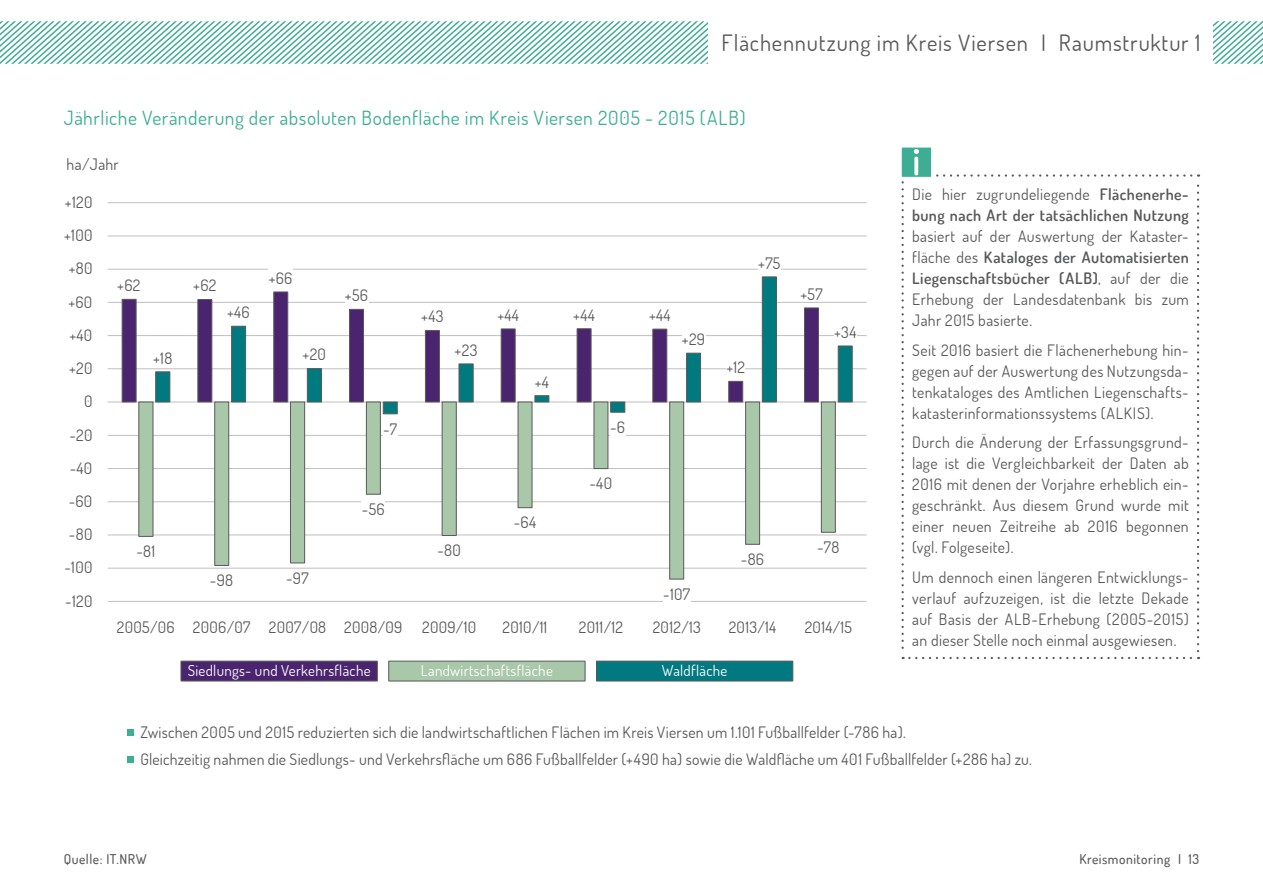
<style>
.page{position:relative;width:1263px;height:893px;background:#fff}
.page>*{position:absolute;margin:0;border:0;box-sizing:border-box;transform-origin:0 0}
.t1{font:22.5px "Dosis";letter-spacing:.035em;color:#57585a}
.t2{font:19.5px "Dosis";letter-spacing:.025em;color:#3dae93}
.t3{font:15.9px "Dosis";color:#595959}
.t4{font:15.75px/21px "Dosis";letter-spacing:.02em;color:#57585a;text-align:justify}
.t5{font:15.75px "Dosis";letter-spacing:.025em;color:#595959}
.t6{font:600 15.75px/21px "Dosis";letter-spacing:.025em;color:#57585a}
.t7{font:15px "Dosis";letter-spacing:.02em;color:#fff}
.t8{font:500 13.5px "Dosis";letter-spacing:.04em;color:#57585a}
.s1{font-weight:400}
.s2{font-weight:600}
</style>
<div class="page">
<svg style="left:1px;top:21px;width:1262px;height:43px"></svg>
<svg style="left:0;top:21px;width:1px;height:43px"></svg>
<svg style="left:128px;top:730px;width:6px;height:6px"></svg>
<svg style="left:128px;top:757px;width:6px;height:6px"></svg>
<div style="left:708px;top:0;width:505px;height:83px;background:#fff"></div>
<svg style="left:901px;top:147px;width:298px;height:512px"></svg>
<div style="left:181px;top:661px;width:196px;height:20px;background:#4b246f"></div>
<div style="left:181px;top:661px;width:197px;height:20px;border:1px solid #57585a"></div>
<div style="left:389px;top:661px;width:196px;height:20px;background:#a9c7a9"></div>
<div style="left:388px;top:661px;width:197px;height:20px;border:1px solid #57585a"></div>
<div style="left:596px;top:661px;width:197px;height:20px;background:#007980"></div>
<div style="left:596px;top:661px;width:197px;height:20px;border:1px solid #57585a"></div>
<hr style="left:108px;top:601px;width:758px;height:1px;background:#bfbfbf">
<hr style="left:108px;top:568px;width:758px;height:1px;background:#bfbfbf">
<hr style="left:108px;top:535px;width:758px;height:1px;background:#bfbfbf">
<hr style="left:108px;top:501px;width:758px;height:1px;background:#bfbfbf">
<hr style="left:108px;top:468px;width:758px;height:1px;background:#bfbfbf">
<hr style="left:108px;top:435px;width:758px;height:1px;background:#bfbfbf">
<hr style="left:108px;top:402px;width:758px;height:1px;background:#bfbfbf">
<hr style="left:108px;top:368px;width:758px;height:1px;background:#bfbfbf">
<hr style="left:108px;top:335px;width:758px;height:1px;background:#bfbfbf">
<hr style="left:108px;top:302px;width:758px;height:1px;background:#bfbfbf">
<hr style="left:108px;top:269px;width:758px;height:1px;background:#bfbfbf">
<hr style="left:108px;top:236px;width:758px;height:1px;background:#bfbfbf">
<hr style="left:108px;top:202px;width:758px;height:1px;background:#bfbfbf">
<svg style="left:121px;top:298px;width:34px;height:105px"></svg>
<svg style="left:138px;top:401px;width:698px;height:179px"></svg>
<svg style="left:155px;top:276px;width:698px;height:139px"></svg>
<div style="left:193px;top:275px;width:24px;height:20px;background:#fff"></div>
<div style="left:269px;top:268px;width:24px;height:19px;background:#fff"></div>
<div style="left:345px;top:285px;width:23px;height:20px;background:#fff"></div>
<div style="left:421px;top:306px;width:23px;height:20px;background:#fff"></div>
<div style="left:497px;top:304px;width:22px;height:20px;background:#fff"></div>
<div style="left:573px;top:304px;width:22px;height:20px;background:#fff"></div>
<div style="left:649px;top:304px;width:22px;height:21px;background:#fff"></div>
<div style="left:726px;top:357px;width:19px;height:20px;background:#fff"></div>
<div style="left:800px;top:283px;width:23px;height:18px;background:#fff"></div>
<div style="left:136px;top:541px;width:19px;height:20px;background:#fff"></div>
<div style="left:210px;top:570px;width:24px;height:20px;background:#fff"></div>
<div style="left:286px;top:571px;width:23px;height:16px;background:#fff"></div>
<div style="left:362px;top:499px;width:23px;height:20px;background:#fff"></div>
<div style="left:437px;top:540px;width:24px;height:20px;background:#fff"></div>
<div style="left:514px;top:512px;width:22px;height:20px;background:#fff"></div>
<div style="left:589px;top:473px;width:23px;height:20px;background:#fff"></div>
<div style="left:663px;top:584px;width:27px;height:20px;background:#fff"></div>
<div style="left:741px;top:549px;width:23px;height:17px;background:#fff"></div>
<div style="left:817px;top:537px;width:23px;height:20px;background:#fff"></div>
<div style="left:153px;top:347px;width:19px;height:20px;background:#fff"></div>
<div style="left:227px;top:304px;width:23px;height:18px;background:#fff"></div>
<div style="left:303px;top:344px;width:23px;height:20px;background:#fff"></div>
<div style="left:383px;top:418px;width:14px;height:20px;background:#fff"></div>
<div style="left:455px;top:339px;width:23px;height:20px;background:#fff"></div>
<div style="left:535px;top:371px;width:14px;height:20px;background:#fff"></div>
<div style="left:610px;top:417px;width:15px;height:20px;background:#fff"></div>
<div style="left:682px;top:329px;width:23px;height:20px;background:#fff"></div>
<div style="left:758px;top:252px;width:23px;height:20px;background:#fff"></div>
<div style="left:834px;top:321px;width:22px;height:20px;background:#fff"></div>
<h1 class="t1" style="left:722px;top:28px;width:480px">Flächennutzung im Kreis Viersen I Raumstruktur 1</h1>
<p class="t2" style="left:64px;top:105px;width:683px">Jährliche Veränderung der absoluten Bodenfläche im Kreis Viersen 2005 - 2015 (ALB)</p>
<p class="t5" style="left:66px;top:154px;width:54px">ha/Jahr</p>
<p class="t5" style="left:65px;top:192px;width:29px">+120</p>
<p class="t3" style="left:64px;top:225px;width:30px">+100</p>
<p class="t5" style="left:69px;top:258px;width:25px">+80</p>
<p class="t5" style="left:68px;top:292px;width:25px">+60</p>
<p class="t5" style="left:69px;top:325px;width:24px">+40</p>
<p class="t5" style="left:69px;top:358px;width:25px">+20</p>
<p class="t5" style="left:84px;top:391px;width:10px">0</p>
<p class="t5" style="left:69px;top:424px;width:25px">-20</p>
<p class="t5" style="left:70px;top:458px;width:24px">-40</p>
<p class="t5" style="left:69px;top:491px;width:25px">-60</p>
<p class="t5" style="left:69px;top:524px;width:25px">-80</p>
<p class="t5" style="left:64px;top:557px;width:30px">-100</p>
<p class="t5" style="left:65px;top:591px;width:29px">-120</p>
<p class="t5" style="left:117px;top:275px;width:25px">+62</p>
<p class="t5" style="left:193px;top:275px;width:25px">+62</p>
<p class="t5" style="left:227px;top:302px;width:24px">+46</p>
<p class="t5" style="left:153px;top:348px;width:21px">+18</p>
<p class="t5" style="left:269px;top:268px;width:25px">+66</p>
<p class="t5" style="left:303px;top:344px;width:25px">+20</p>
<p class="t5" style="left:345px;top:285px;width:25px">+56</p>
<p class="t5" style="left:383px;top:419px;width:16px">-7</p>
<p class="t5" style="left:136px;top:541px;width:20px">-81</p>
<p class="t5" style="left:210px;top:570px;width:25px">-98</p>
<p class="t5" style="left:286px;top:568px;width:24px">-97</p>
<p class="t5" style="left:362px;top:499px;width:24px">-56</p>
<p class="t5" style="left:421px;top:306px;width:24px">+43</p>
<p class="t5" style="left:497px;top:305px;width:23px">+44</p>
<p class="t5" style="left:573px;top:304px;width:23px">+44</p>
<p class="t5" style="left:649px;top:305px;width:23px">+44</p>
<p class="t5" style="left:455px;top:340px;width:24px">+23</p>
<p class="t5" style="left:535px;top:371px;width:16px">+4</p>
<p class="t5" style="left:682px;top:329px;width:25px">+29</p>
<p class="t3" style="left:610px;top:417px;width:17px">-6</p>
<p class="t5" style="left:437px;top:540px;width:25px">-80</p>
<p class="t5" style="left:514px;top:512px;width:24px">-64</p>
<p class="t5" style="left:589px;top:473px;width:24px">-40</p>
<p class="t5" style="left:663px;top:584px;width:28px">-107</p>
<p class="t5" style="left:758px;top:253px;width:24px">+75</p>
<p class="t5" style="left:726px;top:357px;width:20px">+12</p>
<p class="t5" style="left:800px;top:284px;width:24px">+57</p>
<p class="t5" style="left:834px;top:322px;width:24px">+34</p>
<p class="t5" style="left:741px;top:549px;width:25px">-86</p>
<p class="t5" style="left:817px;top:537px;width:24px">-78</p>
<p class="t5" style="left:117px;top:617px;width:361px">2005/06 2006/07 2007/08 2008/09 2009/10</p>
<p class="t5" style="left:502px;top:617px;width:46px">2010/11</p>
<p class="t5" style="left:579px;top:617px;width:46px">2011/12</p>
<p class="t5" style="left:653px;top:617px;width:49px">2012/13</p>
<p class="t5" style="left:729px;top:617px;width:49px">2013/14</p>
<p class="t5" style="left:805px;top:617px;width:49px">2014/15</p>
<p class="t7" style="left:188px;top:661px;width:184px">Siedlungs- und Verkehrsfläche</p>
<p class="t7" style="left:421px;top:661px;width:133px">Landwirtschaftsfläche</p>
<p class="t7" style="left:662px;top:661px;width:67px">Waldfläche</p>
<p class="t6" style="left:912px;top:183px;width:278px"><span class="s1">Die hier zugrundeliegende</span> Flächenerhe&shy;bung nach Art der tatsächlichen Nutzung</p>
<p class="t4" style="left:912px;top:225px;width:278px">basiert auf der Auswertung der Kataster&shy;fläche des <span class="s2">Kataloges der Automatisierten Liegenschaftsbücher (ALB)</span>, auf der die Erhebung der Landesdatenbank bis zum Jahr 2015 basierte.</p>
<p class="t4" style="left:912px;top:339px;width:278px">Seit 2016 basiert die Flächenerhebung hin&shy;gegen auf der Auswertung des Nutzungsda&shy;tenkataloges des Amtlichen Liegenschafts&shy;katasterinformationssystems (ALKIS).</p>
<p class="t4" style="left:912px;top:431px;width:278px">Durch die Änderung der Erfassungsgrund&shy;lage ist die Vergleichbarkeit der Daten ab 2016 mit denen der Vorjahre erheblich ein&shy;geschränkt. Aus diesem Grund wurde mit einer neuen Zeitreihe ab 2016 begonnen (vgl. Folgeseite).</p>
<p class="t4" style="left:912px;top:566px;width:278px">Um dennoch einen längeren Entwicklungs&shy;verlauf aufzuzeigen, ist die letzte Dekade auf Basis der ALB-Erhebung (2005-2015) an dieser Stelle noch einmal ausgewiesen.</p>
<p class="t4" style="left:140px;top:719px;width:893px;line-height:27px">Zwischen 2005 und 2015 reduzierten sich die landwirtschaftlichen Flächen im Kreis Viersen um 1.101 Fußballfelder (-786 ha).<br>Gleichzeitig nahmen die Siedlungs- und Verkehrsfläche um 686 Fußballfelder (+490 ha) sowie die Waldfläche um 401 Fußballfelder (+286 ha) zu.</p>
<p class="t8" style="left:64px;top:851px;width:84px">Quelle: IT.NRW</p>
<p class="t8" style="left:1079px;top:851px;width:121px">Kreismonitoring I 13</p>
</div>
